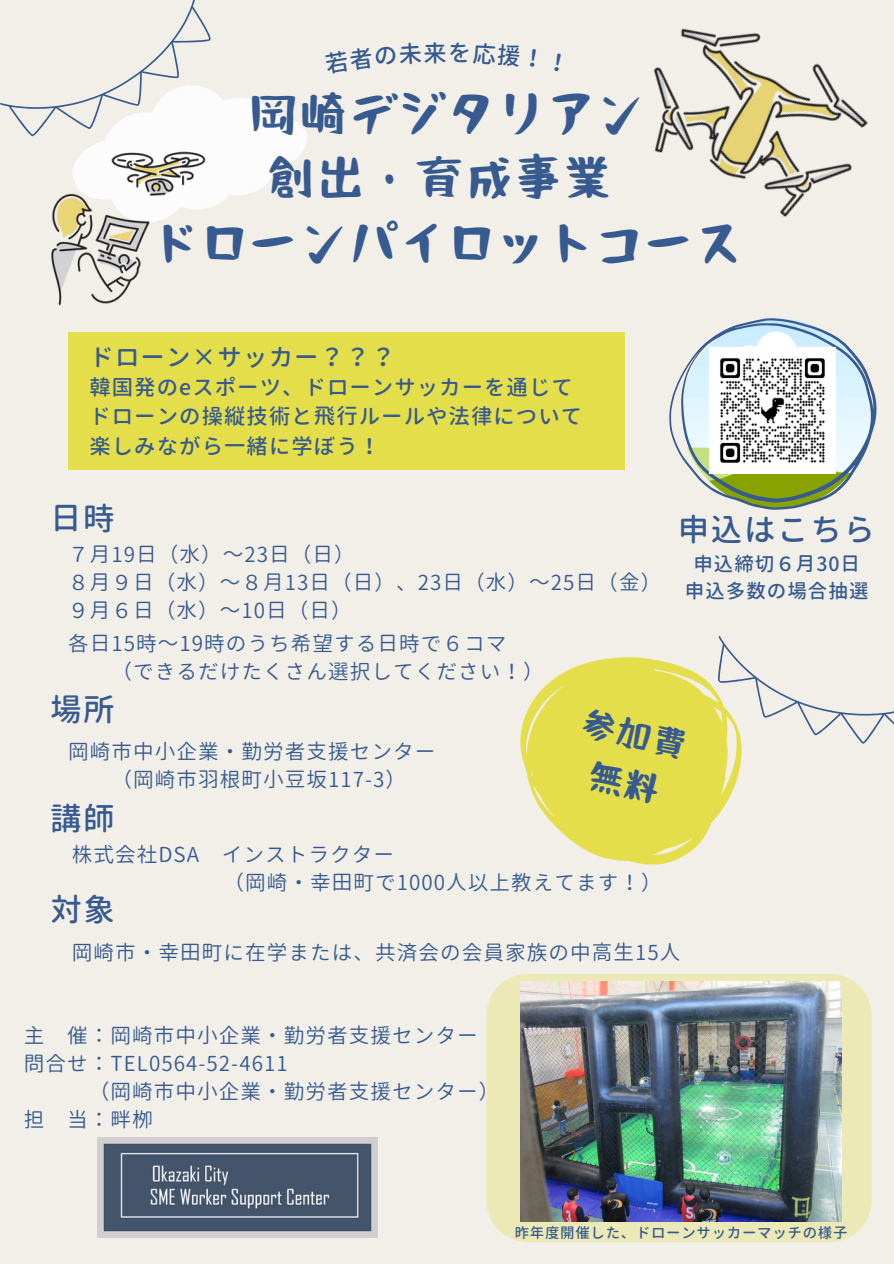
<style>
.page{position:relative;width:894px;height:1264px;background:#fff}
.page>*{position:absolute;margin:0;border:0;box-sizing:border-box;transform-origin:0 0}
.t1{font:700 49.35px "Otsutome font";color:#375b90}
.t2{font:500 31.5px "Gen Jyuu Gothic";letter-spacing:.05em;color:#375b90}
.t3{font:500 24.45px "Gen Jyuu Gothic";letter-spacing:.05em;color:#375b90}
.t4{font:500 21.3px "Gen Jyuu Gothic";letter-spacing:.05em;color:#375b90}
.t5{font:20.7px "Gen Jyuu Gothic";letter-spacing:.05em;color:#375b90}
.t6{font:500 19.5px "Gen Jyuu Gothic";letter-spacing:.05em;color:#375b90}
.t7{font:500 14.4px "Gen Jyuu Gothic";letter-spacing:.05em;color:#375b90}
</style>
<div class="page">
<div style="left:0;top:0;width:893px;height:1263px;background:#f1efe8"></div>
<svg style="left:0;top:0;width:210px;height:114px"></svg>
<svg style="left:758px;top:678px;width:135px;height:66px"></svg>
<svg style="left:520px;top:636px;width:238px;height:229px;fill:#e4de4a"></svg>
<svg style="left:654px;top:847px;width:24px;height:8px"></svg>
<svg style="left:552px;top:656px;width:81px;height:25px"></svg>
<img style="left:57px;top:56px;width:251px;height:139px">
<img style="left:98px;top:1137px;width:279px;height:100px">
<img style="left:14px;top:113px;width:224px;height:193px">
<img style="left:653px;top:28px;width:215px;height:189px">
<svg style="left:669px;top:318px;width:207px;height:192px"></svg>
<img style="left:709px;top:347px;width:126px;height:126px">
<div style="left:68px;top:332px;width:556px;height:137px;background:#e4de4a"></div>
<svg style="left:486px;top:974px;width:385px;height:268px;background:#eae7b8"></svg>
<img style="left:520px;top:981px;width:321px;height:240px">
<div style="left:580px;top:707px;width:106px;height:98px;background:#e4de4a"></div>
<p class="t1" style="left:249px;top:95px;width:397px">岡崎デジタリアン</p>
<p class="t1" style="left:266px;top:159px;width:347px">創出・育成事業</p>
<p class="t1" style="left:150px;top:223px;width:594px">ドローンパイロットコース</p>
<p class="t3" style="left:89px;top:339px;width:307px">ドローン×サッカー？？？</p>
<p class="t4" style="left:89px;top:372px;width:485px">韓国発のeスポーツ、ドローンサッカーを通じて</p>
<p class="t4" style="left:89px;top:401px;width:494px">ドローンの操縦技術と飛行ルールや法律について</p>
<p class="t4" style="left:89px;top:430px;width:292px">楽しみながら一緒に学ぼう！</p>
<p class="t2" style="left:50px;top:495px;width:66px">日時</p>
<p class="t5" style="left:68px;top:539px;width:288px">７月19日（水）～23日（日）</p>
<p class="t5" style="left:68px;top:567px;width:594px">８月９日（水）～８月13日（日）、23日（水）～25日（金）</p>
<p class="t5" style="left:68px;top:595px;width:285px">９月６日（水）～10日（日）</p>
<p class="t2" style="left:677px;top:507px;width:199px">申込はこちら</p>
<p class="t6" style="left:693px;top:550px;width:168px">申込締切６月30日</p>
<p class="t6" style="left:684px;top:577px;width:185px">申込多数の場合抽選</p>
<p class="t5" style="left:68px;top:628px;width:440px">各日15時～19時のうち希望する日時で６コマ</p>
<p class="t5" style="left:111px;top:656px;width:433px">（できるだけたくさん選択してください！）</p>
<p class="t2" style="left:50px;top:687px;width:66px">場所</p>
<p class="t5" style="left:68px;top:736px;width:369px">岡崎市中小企業・勤労者支援センター</p>
<p class="t5" style="left:111px;top:764px;width:296px">（岡崎市羽根町小豆坂117-3）</p>
<p class="t2" style="left:50px;top:796px;width:66px">講師</p>
<p class="t5" style="left:72px;top:839px;width:324px">株式会社DSA インストラクター</p>
<p class="t5" style="left:223px;top:867px;width:440px">（岡崎・幸田町で1000人以上教えてます！）</p>
<p class="t2" style="left:50px;top:887px;width:66px">対象</p>
<p class="t5" style="left:72px;top:937px;width:610px">岡崎市・幸田町に在学または、共済会の会員家族の中高生15人</p>
<p class="t5" style="left:24px;top:1020px;width:455px">主 催：岡崎市中小企業・勤労者支援センター</p>
<p class="t5" style="left:24px;top:1048px;width:265px">問合せ：TEL0564-52-4611</p>
<p class="t5" style="left:89px;top:1076px;width:412px">（岡崎市中小企業・勤労者支援センター）</p>
<p class="t5" style="left:24px;top:1104px;width:130px">担 当：畔栁</p>
<p class="t7" style="left:514px;top:1222px;width:334px">昨年度開催した、ドローンサッカーマッチの様子</p>
</div>
